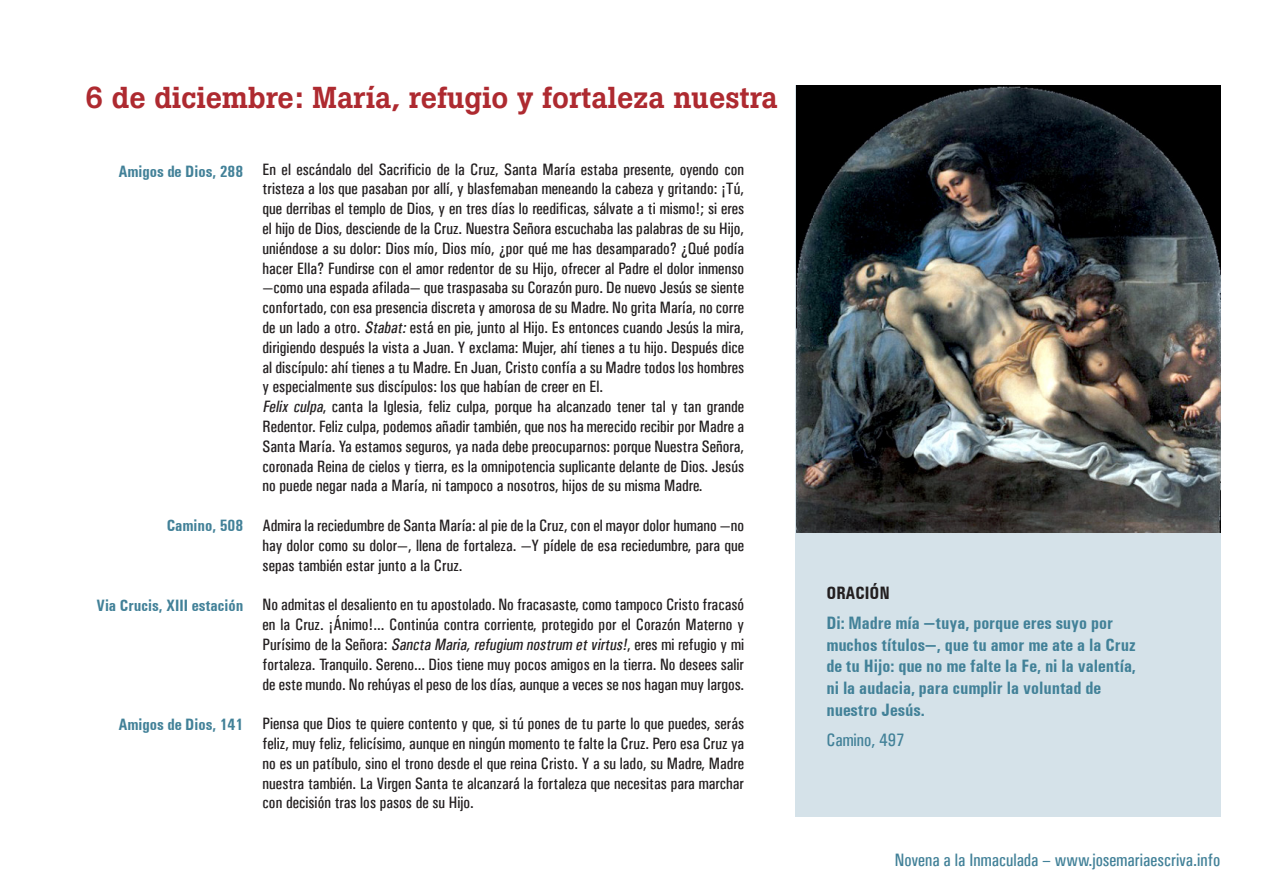
<style>
.page{position:relative;width:1263px;height:893px;background:#fff}
.page>*{position:absolute;margin:0;border:0;box-sizing:border-box;transform-origin:0 0}
.t1{font:500 30px "Boton";color:#ae2a30}
.t2{font:700 condensed 18px/21.6px "Univers";color:#428198}
.t3{font:18px "Univers Condensed";color:#428198}
.t4{font:700 condensed 18px "Univers";color:#231f20}
.t5{font:16.5px/19.8px "Univers Condensed";color:#231f20;text-align:justify}
.t6{font:700 condensed 16.5px "Univers";color:#428198}
.s1{font-style:italic}
</style>
<div class="page">
<div style="left:795px;top:85px;width:425px;height:731px;background:#d5e2e9"></div>
<img style="left:796px;top:85px;width:424px;height:448px">
<h1 class="t1" style="left:85px;top:79px;width:694px">6 de diciembre: María, refugio y fortaleza nuestra</h1>
<p class="t6" style="left:118px;top:162px;width:126px">Amigos de Dios, 288</p>
<p class="t6" style="left:167px;top:516px;width:78px">Camino, 508</p>
<p class="t6" style="left:96px;top:595px;width:148px">Via Crucis, XIII estación</p>
<p class="t6" style="left:118px;top:714px;width:126px">Amigos de Dios, 141</p>
<p class="t5" style="left:263px;top:159px;width:483px;text-align:left">En el escándalo del Sacrificio de la Cruz, Santa María estaba presente, oyendo con tristeza a los que pasaban por allí, y blasfemaban meneando la cabeza y gritando: ¡Tú, que derribas el templo de Dios, y en tres días lo reedificas, sálvate a ti mismo!; si eres el hijo de Dios, desciende de la Cruz. Nuestra Señora escuchaba las palabras de su Hijo, uniéndose a su dolor: Dios mío, Dios mío, ¿por qué me has desamparado? ¿Qué podía hacer Ella? Fundirse con el amor redentor de su Hijo, ofrecer al Padre el dolor inmenso —como una espada afilada— que traspasaba su Corazón puro. De nuevo Jesús se siente confortado, con esa presencia discreta y amorosa de su Madre. No grita María, no corre de un lado a otro. <span class="s1">Stabat:</span>está en pie, junto al Hijo. Es entonces cuando Jesús la mira, dirigiendo después la vista a Juan. Y exclama: Mujer, ahí tienes a tu hijo. Después dice al discípulo: ahí tienes a tu Madre. En Juan, Cristo confía a su Madre todos los hombres y especialmente sus discípulos: los que habían de creer en El.<br><span class="s1">Felix culpa</span>, canta la Iglesia, feliz culpa, porque ha alcanzado tener tal y tan grande Redentor. Feliz culpa, podemos añadir también, que nos ha merecido recibir por Madre a Santa María. Ya estamos seguros, ya nada debe preocuparnos: porque Nuestra Señora, coronada Reina de cielos y tierra, es la omnipotencia suplicante delante de Dios. Jesús no puede negar nada a María, ni tampoco a nosotros, hijos de su misma Madre.</p>
<p class="t5" style="left:263px;top:516px;width:483px">Admira la reciedumbre de Santa María: al pie de la Cruz, con el mayor dolor humano —no hay dolor como su dolor—, llena de fortaleza. —Y pídele de esa reciedumbre, para que sepas también estar junto a la Cruz.</p>
<p class="t5" style="left:263px;top:595px;width:483px">No admitas el desaliento en tu apostolado. No fracasaste, como tampoco Cristo fracasó en la Cruz. ¡Ánimo!... Continúa contra corriente, protegido por el Corazón Materno y P u r í s i m o d e l a S e ñ o r a : <span class="s1">Sancta Maria,refugium nostrum etvirtus!</span>, e r e s m i r e f u g i o y m i fortaleza. Tranquilo. Sereno... Dios tiene muy pocos amigos en la tierra. No desees salir de este mundo. No rehúyas el peso de los días, aunque a veces se nos hagan muy largos.</p>
<p class="t5" style="left:263px;top:714px;width:483px">Piensa que Dios te quiere contento y que, si tú pones de tu parte lo que puedes, serás feliz, muy feliz, felicísimo, aunque en ningún momento te falte la Cruz. Pero esa Cruz ya no es un patíbulo, sino el trono desde el que reina Cristo. Y a su lado, su Madre, Madre nuestra también. La Virgen Santa te alcanzará la fortaleza que necesitas para marchar con decisión tras los pasos de su Hijo.</p>
<p class="t4" style="left:826px;top:582px;width:65px">ORACIóN</p>
<p class="t2" style="left:826px;top:612px;width:311px">Di: Madre mía —tuya, porque eres suyo por muchos títulos—, que tu amor me ate a la Cruz de tu Hijo: que no me falte la Fe, ni la valentía, ni la audacia, para cumplir la voluntad de nuestro Jesús.</p>
<p class="t3" style="left:826px;top:729px;width:80px">Camino, 497</p>
<p class="t3" style="left:895px;top:849px;width:327px">Novena a la Inmaculada – www.josemariaescriva.info</p>
</div>
